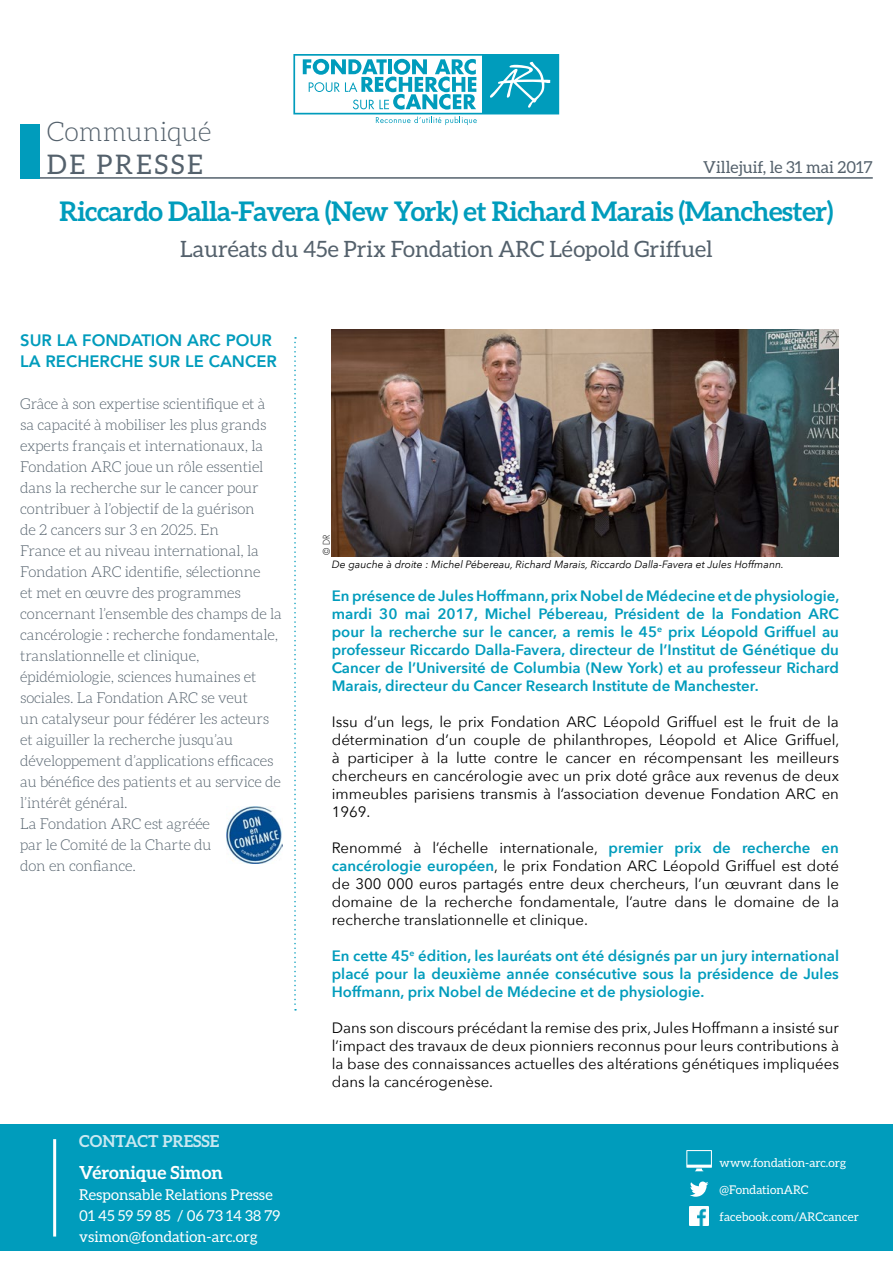
<style>
.page{position:relative;width:893px;height:1263px;background:#fff}
.page>*{position:absolute;margin:0;border:0;box-sizing:border-box;transform-origin:0 0}
.t1{font:700 27px "Aleo";letter-spacing:-.02em;color:#009cbc}
.t2{font:300 27px "Aleo";color:#54616c}
.t3{font:27px "Aleo";letter-spacing:.1em;color:#54616c}
.t4{font:22.5px "Aleo";color:#54616c}
.t5{font:700 18px "Aleo";color:#fff}
.t6{font:800 16.5px/21px "Avenir";color:#009cbc}
.t7{font:16.5px "Aleo";color:#54616c}
.t8{font:700 16.5px "Aleo";color:#cae8f1}
.t9{font:15px/18px "Avenir Next";color:#000;text-align:justify}
.t10{font:300 15px/21px "Aleo";letter-spacing:-.01em;color:#54616c}
.t11{font:600 15px/18px "Avenir Next";color:#009cbc;text-align:justify}
.t12{font:15px/21px "Aleo";color:#fff}
.t13{font:12px "Aleo";color:#fff}
.t14{font:italic 10.5px "Avenir Next";color:#000}
.t15{font:300 9px "Futura Std";color:#000}
.s1{font-weight:600;color:#009cbc}
</style>
<div class="page">
<div style="left:0;top:1125px;width:893px;height:126px;background:#009cbc"></div>
<hr style="left:53px;top:1139px;width:3px;height:97px;background:#fff">
<svg style="left:690px;top:1181px;width:18px;height:16px"></svg>
<img style="left:690px;top:1207px;width:18px;height:18px">
<svg style="left:686px;top:1150px;width:26px;height:21px"></svg>
<svg style="left:293px;top:54px;width:266px;height:71px"></svg>
<hr style="left:30px;top:177px;width:843px;height:2px;background:#54616c">
<div style="left:20px;top:124px;width:20px;height:55px;background:#009cbc"></div>
<img style="left:332px;top:330px;width:507px;height:226px">
<img style="left:227px;top:806px;width:55px;height:57px">
<svg style="left:294px;top:337px;width:2px;height:673px"></svg>
<h1 class="t2" style="left:47px;top:117px;width:166px">Communiqué</h1>
<h1 class="t3" style="left:47px;top:149px;width:158px">DE PRESSE</h1>
<p class="t7" style="left:703px;top:158px;width:171px">Villejuif, le 31 mai 2017</p>
<h1 class="t1" style="left:59px;top:196px;width:775px">Riccardo Dalla-Favera (New York) et Richard Marais (Manchester)</h1>
<h2 class="t4" style="left:180px;top:236px;width:534px">Lauréats du 45e Prix Fondation ARC Léopold Griffuel</h2>
<p class="t6" style="left:20px;top:330px;width:258px">SUR LA FONDATION ARC POUR<br>LA RECHERCHE SUR LE CANCER</p>
<p class="t10" style="left:20px;top:393px;width:263px">Grâce à son expertise scientifique et à sa capacité à mobiliser les plus grands experts français et internationaux, la Fondation ARC joue un rôle essentiel dans la recherche sur le cancer pour contribuer à l’objectif de la guérison<br>de 2 cancers sur 3 en 2025. En<br>France et au niveau international, la Fondation ARC identifie, sélectionne<br>et met en œuvre des programmes concernant l’ensemble des champs de la cancérologie : recherche fondamentale, translationnelle et clinique, épidémiologie, sciences humaines et sociales. La Fondation ARC se veut<br>un catalyseur pour fédérer les acteurs et aiguiller la recherche jusqu’au développement d’applications efficaces au bénéfice des patients et au service de l’intérêt général.<br>La Fondation ARC est agréée<br>par le Comité de la Charte du<br>don en confiance.</p>
<p class="t8" style="left:79px;top:1131px;width:142px">CONTACT PRESSE</p>
<p class="t5" style="left:79px;top:1162px;width:145px">Véronique Simon</p>
<p class="t12" style="left:79px;top:1183px;width:203px">Responsable Relations Presse<br>01 45 59 59 85 / 06 73 14 38 79 vsimon@fondation-arc.org</p>
<p class="t15" style="left:321px;top:555px;width:22px;rotate:-90deg">© DR</p>
<p class="t14" style="left:332px;top:555px;width:454px">De gauche à droite : Michel Pébereau, Richard Marais, Riccardo Dalla-Favera et Jules Hoffmann.</p>
<p class="t11" style="left:332px;top:586px;width:509px">En présence de Jules Hoffmann, prix Nobel de Médecine et de physiologie, mardi 30 mai 2017, Michel Pébereau, Président de la Fondation ARC pour la recherche sur le cancer, a remis le 45<sup>e</sup> prix Léopold Griffuel au professeur Riccardo Dalla-Favera, directeur de l’Institut de Génétique du Cancer de l’Université de Columbia (New York) et au professeur Richard Marais, directeur du Cancer Research Institute de Manchester.</p>
<p class="t9" style="left:332px;top:712px;width:509px">Issu d’un legs, le prix Fondation ARC Léopold Griffuel est le fruit de la détermination d’un couple de philanthropes, Léopold et Alice Griffuel, à participer à la lutte contre le cancer en récompensant les meilleurs chercheurs en cancérologie avec un prix doté grâce aux revenus de deux immeubles parisiens transmis à l’association devenue Fondation ARC en 1969.</p>
<p class="t9" style="left:332px;top:838px;width:509px">Renommé à l’échelle internationale, <span class="s1">premier prix de recherche en cancérologie européen</span>, le prix Fondation ARC Léopold Griffuel est doté de 300 000 euros partagés entre deux chercheurs, l’un œuvrant dans le domaine de la recherche fondamentale, l’autre dans le domaine de la recherche translationnelle et clinique.</p>
<p class="t11" style="left:332px;top:946px;width:509px">En cette 45<sup>e</sup> édition, les lauréats ont été désignés par un jury international placé pour la deuxième année consécutive sous la présidence de Jules Hoffmann, prix Nobel de Médecine et de physiologie.</p>
<p class="t9" style="left:332px;top:1018px;width:509px">Dans son discours précédant la remise des prix, Jules Hoffmann a insisté sur l’impact des travaux de deux pionniers reconnus pour leurs contributions à la base des connaissances actuelles des altérations génétiques impliquées dans la cancérogenèse.</p>
<p class="t13" style="left:720px;top:1156px;width:128px">www.fondation-arc.org</p>
<p class="t13" style="left:720px;top:1183px;width:90px">@FondationARC</p>
<p class="t13" style="left:720px;top:1210px;width:141px">facebook.com/ARCcancer</p>
</div>
